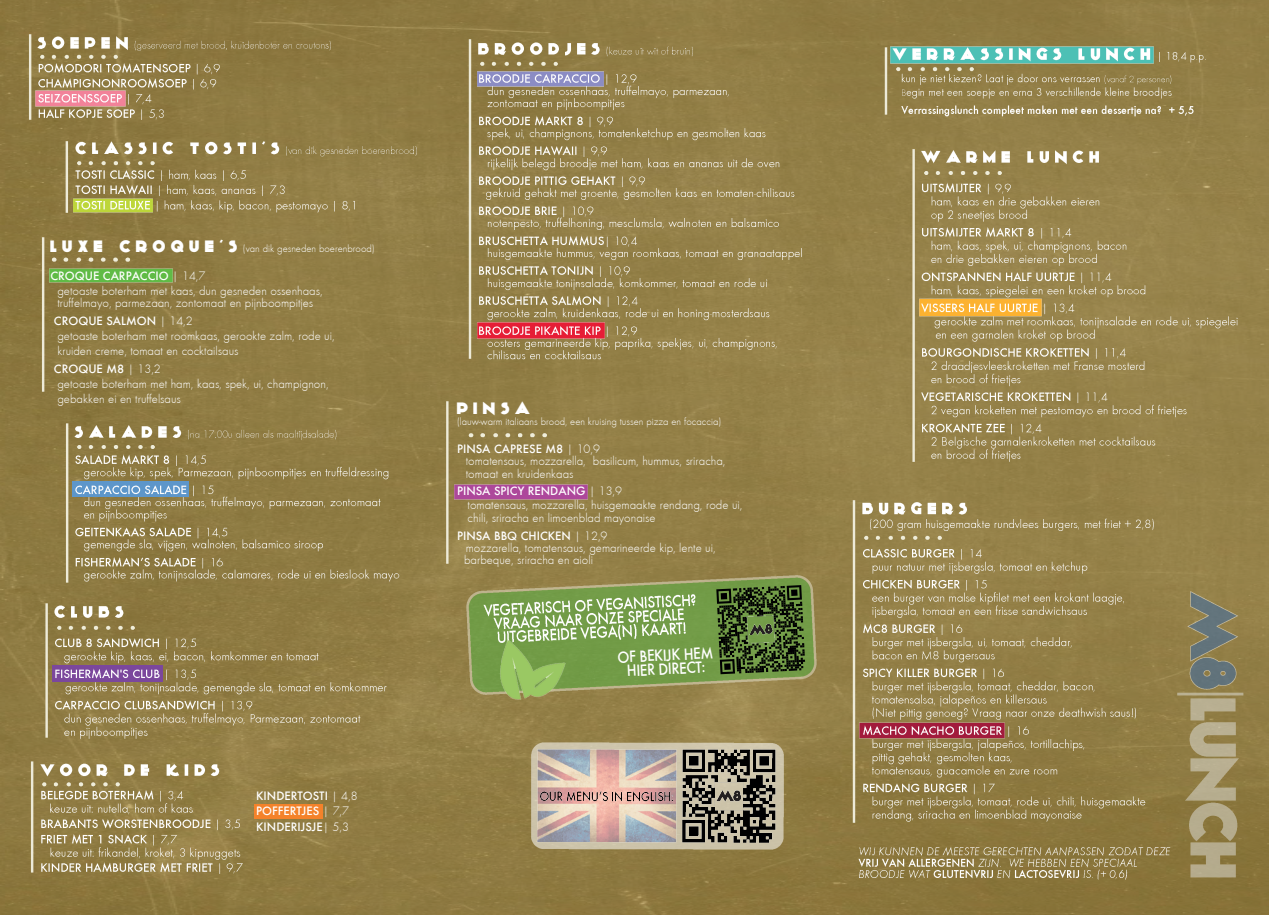
<style>
.page{position:relative;width:1269px;height:915px;background:#fff}
.page>*{position:absolute;margin:0;border:0;box-sizing:border-box;transform-origin:0 0}
.t1{font:16.75px/13.6px "font 000000002 bebd 671";color:#fff;text-align:center;scale:.9 1}
.t2{font:16.75px "Kilo Gram";color:#fff}
.t3{font:12.62px/15.1px "font 000000002 bebd 671";color:#fff}
.t4{font:10.5px "font 000000002 bebd 671";color:#fff}
.s1{font-family:"Kilo Gram";font-size:16.75px}
</style>
<div class="page">
<div style="left:0;top:0;width:1268px;height:914px;background:#907c43"></div>
<img style="left:1199px;top:546px;width:69px;height:368px">
<img style="left:813px;top:800px;width:405px;height:114px">
<img style="left:900px;top:518px;width:299px;height:348px">
<img style="left:900px;top:506px;width:131px;height:84px">
<img style="left:807px;top:455px;width:93px;height:412px">
<img style="left:960px;top:108px;width:308px;height:398px">
<img style="left:960px;top:191px;width:131px;height:34px">
<img style="left:867px;top:191px;width:93px;height:315px">
<img style="left:848px;top:1px;width:403px;height:190px">
<img style="left:933px;top:17px;width:130px;height:105px">
<img style="left:848px;top:2px;width:85px;height:157px">
<img style="left:624px;top:739px;width:209px;height:161px">
<img style="left:496px;top:743px;width:222px;height:105px">
<img style="left:569px;top:530px;width:292px;height:209px">
<img style="left:494px;top:545px;width:249px;height:147px">
<img style="left:431px;top:560px;width:220px;height:246px">
<img style="left:702px;top:570px;width:118px;height:118px">
<img style="left:703px;top:575px;width:115px;height:108px">
<img style="left:517px;top:0;width:330px;height:458px">
<img style="left:517px;top:11px;width:131px;height:105px">
<img style="left:424px;top:7px;width:93px;height:353px">
<img style="left:494px;top:439px;width:139px;height:105px">
<img style="left:494px;top:389px;width:135px;height:91px">
<img style="left:424px;top:356px;width:70px;height:252px">
<img style="left:0;top:829px;width:288px;height:85px">
<img style="left:30px;top:626px;width:401px;height:203px">
<img style="left:93px;top:626px;width:131px;height:54px">
<img style="left:0;top:558px;width:93px;height:224px">
<img style="left:21px;top:469px;width:9px;height:157px">
<img style="left:30px;top:378px;width:414px;height:248px">
<img style="left:0;top:193px;width:89px;height:243px">
<img style="left:4px;top:223px;width:179px;height:104px">
<img style="left:21px;top:178px;width:7px;height:79px">
<img style="left:31px;top:95px;width:431px;height:204px">
<img style="left:0;top:0;width:376px;height:166px">
<p class="t4" style="left:50px;top:243px;width:326px"><span class="s1">L U X E C R O Q U E ‘ S</span> (van dik gesneden boerenbrood)</p>
<p class="t3" style="left:57px;top:267px;width:267px;text-indent:-7px">CROQUE CARPACCIO | 14,7<br>getoaste boterham met kaas, dun gesneden ossenhaas,</p>
<p class="t3" style="left:54px;top:293px;width:261px;line-height:17.9px">truffelmayo, parmezaan, zontomaat en pijnboompitjes<br>CROQUE SALMON | 14,2</p>
<p class="t3" style="left:57px;top:328px;width:279px">getoaste boterham met roomkaas, gerookte zalm, rode ui, kruiden creme, tomaat en cocktailsaus</p>
<p class="t3" style="left:54px;top:360px;width:276px">CROQUE M8 | 13,2<br>getoaste boterham met ham, kaas, spek, ui, champignon, gebakken ei en truffelsaus</p>
<p class="t3" style="left:256px;top:787px;width:103px">KINDERTOSTI | 4,8<br>POFFERTJES | 7,7<br>KINDERIJSJE| 5,3</p>
<h1 class="t2" style="left:457px;top:398px;width:74px">P I N S A</h1>
<p class="t4" style="left:457px;top:415px;width:266px">(lauw-warm italiaans brood, een kruising tussen pizza en focaccia)</p>
<p class="t3" style="left:466px;top:442px;width:261px;line-height:12.1px;text-indent:-9px">PINSA CAPRESE M8 | 10,9<br>tomatensaus, mozzarella, basilicum, hummus, sriracha, tomaat en kruidenkaas</p>
<p class="t3" style="left:467px;top:484px;width:276px;line-height:13.2px;text-indent:-11px">PINSA SPICY RENDANG | 13,9<br>tomatensaus, mozzarella, huisgemaakte rendang, rode ui, chili, sriracha en limoenblad mayonaise</p>
<p class="t3" style="left:464px;top:529px;width:253px;line-height:12.1px;text-indent:-7px">PINSA BBQ CHICKEN | 12,9<br>mozzarella, tomatensaus, gemarineerde kip, lente ui, barbeque, sriracha en aioli</p>
<h1 class="t1" style="left:617px;top:650px;width:108px;rotate:-3deg">OF BEKIJK HEM<br>HIER DIRECT:</h1>
</div>
